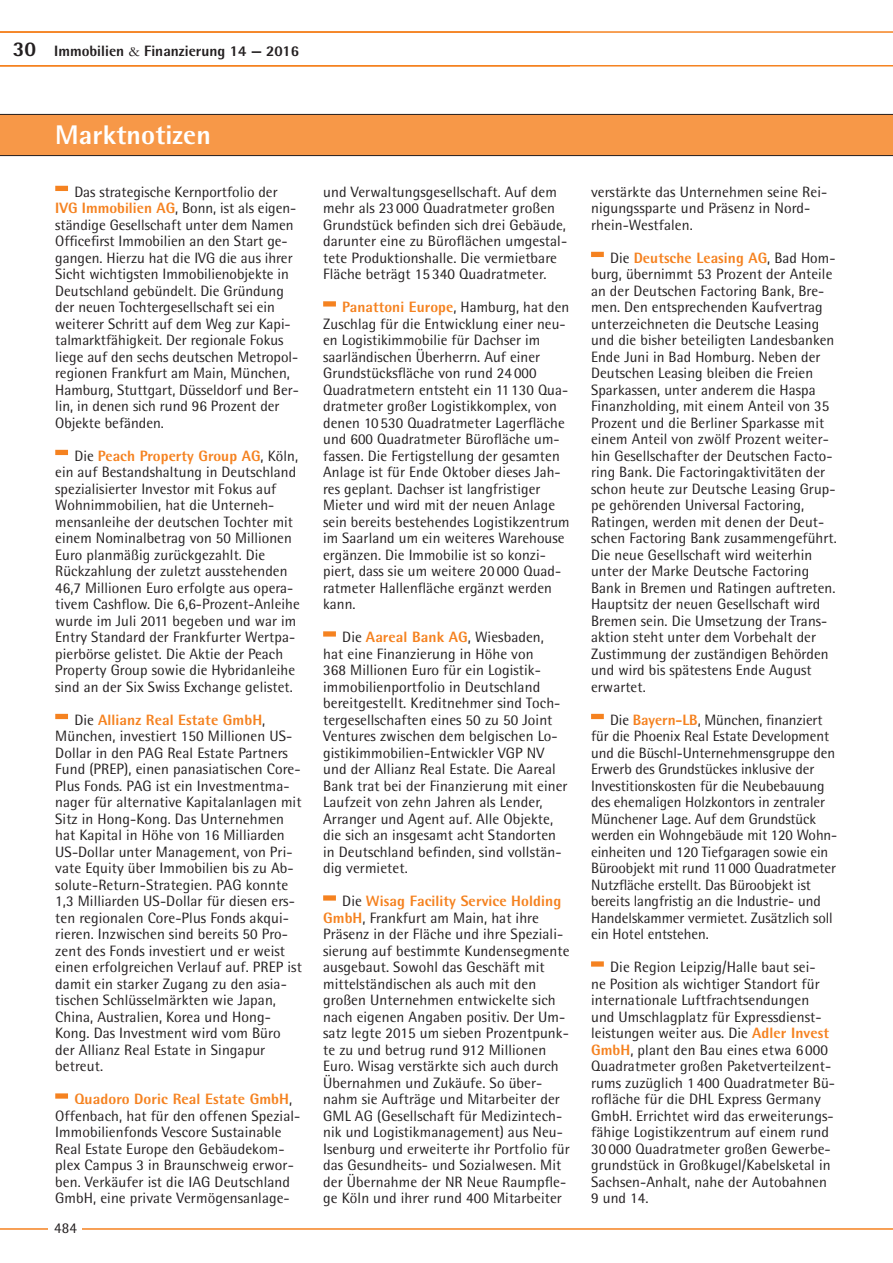
<style>
.page{position:relative;width:893px;height:1263px;background:#fff}
.page>*{position:absolute;margin:0;border:0;box-sizing:border-box;transform-origin:0 0}
.t1{font:800 27px "Rotis Semi Sans";letter-spacing:.005em;color:#fff}
.t2{font:15px/16.5px "Rotis Semi Sans";letter-spacing:.005em;color:#231f20}
.t3{font:800 15px "Rotis Semi Sans";color:#231f20}
.s1{font-size:21px}
.s2{font-family:"Garamond";font-weight:400}
.s3{font-weight:800;color:#f58220}
</style>
<div class="page">
<hr style="left:0;top:1228px;width:893px;height:2px;background:#f58220">
<div style="left:49px;top:1214px;width:24px;height:31px;background:#fff"></div>
<div style="left:50px;top:1215px;width:32px;height:31px;background:#fff"></div>
<div style="left:55px;top:186px;width:13px;height:5px;background:#f58220"></div>
<div style="left:55px;top:450px;width:13px;height:5px;background:#f58220"></div>
<div style="left:55px;top:714px;width:13px;height:5px;background:#f58220"></div>
<div style="left:55px;top:1093px;width:13px;height:6px;background:#f58220"></div>
<div style="left:323px;top:301px;width:13px;height:6px;background:#f58220"></div>
<div style="left:323px;top:631px;width:13px;height:6px;background:#f58220"></div>
<div style="left:323px;top:895px;width:13px;height:6px;background:#f58220"></div>
<div style="left:0;top:114px;width:893px;height:42px;background:#f79848"></div>
<svg style="left:0;top:31px;width:893px;height:36px"></svg>
<div style="left:591px;top:252px;width:13px;height:5px;background:#f58220"></div>
<div style="left:591px;top:714px;width:13px;height:5px;background:#f58220"></div>
<div style="left:591px;top:961px;width:13px;height:6px;background:#f58220"></div>
<p class="t3" style="left:13px;top:41px;width:288px"><span class="s1">30</span> Immobilien <span class="s2">&amp;</span> Finanzierung 14 — 2016</p>
<h1 class="t1" style="left:55px;top:117px;width:157px">Marktnotizen</h1>
<p class="t2" style="left:55px;top:183px;width:245px;text-indent:19px">Das strategische Kernportfolio der <span class="s3">IVG Immobilien AG</span>, Bonn, ist als eigen&shy;ständige Gesellschaft unter dem Namen Officefirst Immobilien an den Start ge&shy;gangen. Hierzu hat die IVG die aus ihrer Sicht wichtigsten Immobilienobjekte in Deutschland gebündelt. Die Gründung der neuen Tochtergesellschaft sei ein weiterer Schritt auf dem Weg zur Kapi&shy;talmarktfähigkeit. Der regionale Fokus liege auf den sechs deutschen Metropol&shy;regionen Frankfurt am Main, München, Hamburg, Stuttgart, Düsseldorf und Ber&shy;lin, in denen sich rund 96 Prozent der Objekte befänden.</p>
<p class="t2" style="left:55px;top:447px;width:246px;text-indent:19px">Die <span class="s3">Peach Property Group AG</span>, Köln, ein auf Bestandshaltung in Deutschland spezialisierter Investor mit Fokus auf Wohnimmobilien, hat die Unterneh&shy;mensanleihe der deutschen Tochter mit einem Nominalbetrag von 50 Millionen Euro planmäßig zurückgezahlt. Die Rückzahlung der zuletzt ausstehenden 46,7 Millionen Euro erfolgte aus opera&shy;tivem Cashflow. Die 6,6-Prozent-Anleihe wurde im Juli 2011 begeben und war im Entry Standard der Frankfurter Wertpa&shy;pierbörse gelistet. Die Aktie der Peach Property Group sowie die Hybridanleihe sind an der Six Swiss Exchange gelistet.</p>
<p class="t2" style="left:55px;top:711px;width:248px;text-indent:19px">Die <span class="s3">Allianz Real Estate GmbH</span>, München, investiert 150 Millionen US-Dollar in den PAG Real Estate Partners Fund (PREP), einen panasiatischen Core-Plus Fonds. PAG ist ein Investmentma&shy;nager für alternative Kapitalanlagen mit Sitz in Hong-Kong. Das Unternehmen hat Kapital in Höhe von 16 Milliarden US-Dollar unter Management, von Pri&shy;vate Equity über Immobilien bis zu Ab&shy;solute-Return-Strategien. PAG konnte 1,3 Milliarden US-Dollar für diesen ers&shy;ten regionalen Core-Plus Fonds akqui&shy;rieren. Inzwischen sind bereits 50 Pro&shy;zent des Fonds investiert und er weist einen erfolgreichen Verlauf auf. PREP ist damit ein starker Zugang zu den asia&shy;tischen Schlüsselmärkten wie Japan, China, Australien, Korea und Hong-Kong. Das Investment wird vom Büro der Allianz Real Estate in Singapur betreut.</p>
<p class="t2" style="left:55px;top:1091px;width:247px;text-indent:19px"><span class="s3">Quadoro Doric Real Estate GmbH</span>, Offenbach, hat für den offenen Spezial-Immobilienfonds Vescore Sustainable Real Estate Europe den Gebäudekom&shy;plex Campus 3 in Braunschweig erwor&shy;ben. Verkäufer ist die IAG Deutschland GmbH, eine private Vermögensanlage-</p>
<p class="t2" style="left:54px;top:1219px;width:24px">484</p>
<p class="t2" style="left:54px;top:1219px;width:15px">xx</p>
<p class="t2" style="left:323px;top:183px;width:246px">und Verwaltungsgesellschaft. Auf dem mehr als 23 000 Quadratmeter großen Grundstück befinden sich drei Gebäude, darunter eine zu Büroflächen umgestal&shy;tete Produktionshalle. Die vermietbare Fläche beträgt 15 340 Quadratmeter.</p>
<p class="t2" style="left:323px;top:299px;width:248px;text-indent:19px"><span class="s3">Panattoni Europe</span>, Hamburg, hat den Zuschlag für die Entwicklung einer neu&shy;en Logistikimmobilie für Dachser im saarländischen Überherrn. Auf einer Grundstücksfläche von rund 24 000<br>Quadratmetern entsteht ein 11 130 Qua&shy;dratmeter großer Logistikkomplex, von denen 10 530 Quadratmeter Lagerfläche und 600 Quadratmeter Bürofläche um&shy;fassen. Die Fertigstellung der gesamten Anlage ist für Ende Oktober dieses Jah&shy;res geplant. Dachser ist langfristiger Mieter und wird mit der neuen Anlage sein bereits bestehendes Logistikzentrum im Saarland um ein weiteres Warehouse ergänzen. Die Immobilie ist so konzi&shy;piert, dass sie um weitere 20 000 Quad&shy;ratmeter Hallenfläche ergänzt werden kann.</p>
<p class="t2" style="left:323px;top:629px;width:246px;text-indent:19px">Die <span class="s3">Aareal Bank AG</span>, Wiesbaden, hat eine Finanzierung in Höhe von<br>368 Millionen Euro für ein Logistik&shy;immobilienportfolio in Deutschland bereitgestellt. Kreditnehmer sind Toch&shy;tergesellschaften eines 50 zu 50 Joint Ventures zwischen dem belgischen Lo&shy;gistikimmobilien-Entwickler VGP NV und der Allianz Real Estate. Die Aareal Bank trat bei der Finanzierung mit einer Laufzeit von zehn Jahren als Lender, Arranger und Agent auf. Alle Objekte, die sich an insgesamt acht Standorten in Deutschland befinden, sind vollstän&shy;dig vermietet.</p>
<p class="t2" style="left:323px;top:893px;width:248px;text-indent:19px">Die <span class="s3">Wisag Facility Service Holding GmbH</span>, Frankfurt am Main, hat ihre Präsenz in der Fläche und ihre Speziali&shy;sierung auf bestimmte Kundensegmente ausgebaut. Sowohl das Geschäft mit mittelständischen als auch mit den großen Unternehmen entwickelte sich nach eigenen Angaben positiv. Der Um&shy;satz legte 2015 um sieben Prozentpunk&shy;te zu und betrug rund 912 Millionen Euro. Wisag verstärkte sich auch durch Übernahmen und Zukäufe. So über&shy;nahm sie Aufträge und Mitarbeiter der GML AG (Gesellschaft für Medizintech&shy;nik und Logistikmanagement) aus Neu-Isenburg und erweiterte ihr Portfolio für das Gesundheits- und Sozialwesen. Mit der Übernahme der NR Neue Raumpfle&shy;ge Köln und ihrer rund 400 Mitarbeiter</p>
<p class="t2" style="left:591px;top:183px;width:238px">verstärkte das Unternehmen seine Rei&shy;nigungssparte und Präsenz in Nord&shy;rhein-Westfalen.</p>
<p class="t2" style="left:591px;top:249px;width:247px;text-indent:19px">Die <span class="s3">Deutsche Leasing AG</span>, Bad Hom&shy;burg, übernimmt 53 Prozent der Anteile an der Deutschen Factoring Bank, Bre&shy;men. Den entsprechenden Kaufvertrag unterzeichneten die Deutsche Leasing und die bisher beteiligten Landesbanken Ende Juni in Bad Homburg. Neben der Deutschen Leasing bleiben die Freien Sparkassen, unter anderem die Haspa Finanzholding, mit einem Anteil von 35<br>Prozent und die Berliner Sparkasse mit einem Anteil von zwölf Prozent weiter&shy;hin Gesellschafter der Deutschen Facto&shy;ring Bank. Die Factoringaktivitäten der schon heute zur Deutsche Leasing Grup&shy;pe gehörenden Universal Factoring, Ratingen, werden mit denen der Deut&shy;schen Factoring Bank zusammengeführt.<br>Die neue Gesellschaft wird weiterhin unter der Marke Deutsche Factoring Bank in Bremen und Ratingen auftreten.<br>Hauptsitz der neuen Gesellschaft wird Bremen sein. Die Umsetzung der Trans&shy;aktion steht unter dem Vorbehalt der Zustimmung der zuständigen Behörden und wird bis spätestens Ende August erwartet.</p>
<p class="t2" style="left:591px;top:711px;width:248px;text-indent:19px">Die <span class="s3">Bayern-LB</span>, München, finanziert für die Phoenix Real Estate Development und die Büschl-Unternehmensgruppe den Erwerb des Grundstückes inklusive der Investitionskosten für die Neubebauung des ehemaligen Holzkontors in zentraler Münchener Lage. Auf dem Grundstück werden ein Wohngebäude mit 120 Wohn&shy;einheiten und 120 Tiefgaragen sowie ein Büroobjekt mit rund 11000 Quadratmeter Nutzfläche erstellt. Das Büroobjekt ist bereits langfristig an die Industrie- und Handelskammer vermietet. Zusätzlich soll ein Hotel entstehen.</p>
<p class="t2" style="left:591px;top:959px;width:246px;text-indent:19px">Die Region Leipzig/Halle baut sei-<br>ne Position als wichtiger Standort für internationale Luftfrachtsendungen und Umschlagplatz für Expressdienst&shy;leistungen weiter aus. Die <span class="s3">Adler Invest GmbH</span>, plant den Bau eines etwa 6 000<br>Quadratmeter großen Paketverteilzent&shy;rums zuzüglich 1 400 Quadratmeter Bü&shy;rofläche für die DHL Express Germany GmbH. Errichtet wird das erweiterungs&shy;fähige Logistikzentrum auf einem rund 30 000 Quadratmeter großen Gewerbe&shy;grundstück in Großkugel/Kabelsketal in Sachsen-Anhalt, nahe der Autobahnen 9 und 14.</p>
</div>
